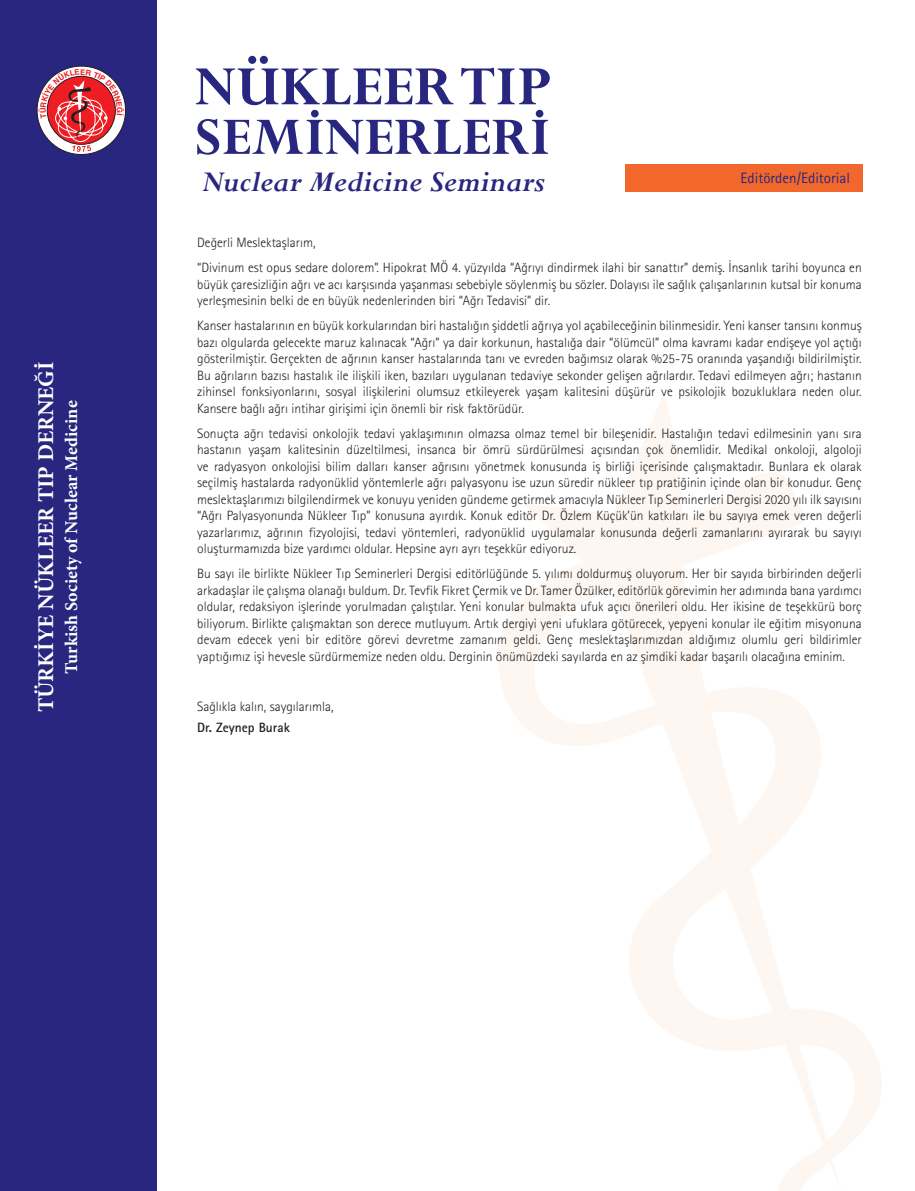
<style>
.page{position:relative;width:915px;height:1191px;background:#fff}
.page>*{position:absolute;margin:0;border:0;box-sizing:border-box;transform-origin:0 0}
.t1{font:700 61.2px "Perpetua Std";color:#28267f}
.t2{font:700 58.05px "Perpetua Std";color:#28267f}
.t3{font:italic 700 32.4px "Perpetua Std";color:#28267f}
.t4{font:700 22.5px "Minion Pro";color:#fff}
.t5{font:700 18px "Minion Pro";color:#fff}
.t6{font:15px "Rotis Sans Serif Std";color:#28267f}
.OZET-YAZI{font:300 13.5px/16.5px "Rotis Sans Serif Std";color:#231f20;text-align:justify}
.OZET-YAZI-2{font:700 13.5px "Rotis Sans Serif Std";color:#231f20}
</style>
<div class="page">
<svg style="left:635px;top:395px;width:43px;height:68px;fill:#fef6f0"></svg>
<svg style="left:498px;top:463px;width:384px;height:728px"></svg>
<svg style="left:640px;top:649px;width:200px;height:541px"></svg>
<div style="left:0;top:0;width:156px;height:1191px;background:#28267f"></div>
<div style="left:311px;top:110px;width:7px;height:7px;background:#28267f;border-radius:50%"></div>
<div style="left:535px;top:110px;width:8px;height:7px;background:#28267f;border-radius:50%"></div>
<div style="left:625px;top:164px;width:237px;height:27px;background:#f2682c"></div>
<svg style="left:39px;top:69px;width:85px;height:83px;background:#c77483"></svg>
<h3 class="t4" style="left:30px;top:712px;width:352px;rotate:-90deg">TÜRKİYE NÜKLEER TIP DERNEĞİ</h3>
<h3 class="t5" style="left:59px;top:673px;width:274px;rotate:-90deg">Turkish Society of Nuclear Medicine</h3>
<h1 class="t1" style="left:195px;top:54px;width:357px">NÜKLEER TIP</h1>
<h2 class="t2" style="left:195px;top:106px;width:357px">SEMINERLERI</h2>
<h3 class="t3" style="left:200px;top:165px;width:346px">Nuclear Medicine Seminars</h3>
<p class="t6" style="left:740px;top:169px;width:111px">Editörden/Editorial</p>
<p class="OZET-YAZI" style="left:197px;top:234px;width:120px">Değerli Meslektaşlarım,</p>
<p class="OZET-YAZI" style="left:197px;top:259px;width:666px">“Divinum est opus sedare dolorem”. Hipokrat MÖ 4. yüzyılda “Ağrıyı dindirmek ilahi bir sanattır” demiş. İnsanlık tarihi boyunca en büyük çaresizliğin ağrı ve acı karşısında yaşanması sebebiyle söylenmiş bu sözler. Dolayısı ile sağlık çalışanlarının kutsal bir konuma yerleşmesinin belki de en büyük nedenlerinden biri “Ağrı Tedavisi” dir.</p>
<p class="OZET-YAZI" style="left:197px;top:317px;width:666px">Kanser hastalarının en büyük korkularından biri hastalığın şiddetli ağrıya yol açabileceğinin bilinmesidir. Yeni kanser tansını konmuş bazı olgularda gelecekte maruz kalınacak “Ağrı” ya dair korkunun, hastalığa dair “ölümcül” olma kavramı kadar endişeye yol açtığı gösterilmiştir. Gerçekten de ağrının kanser hastalarında tanı ve evreden bağımsız olarak %25-75 oranında yaşandığı bildirilmiştir.<br>Bu ağrıların bazısı hastalık ile ilişkili iken, bazıları uygulanan tedaviye sekonder gelişen ağrılardır. Tedavi edilmeyen ağrı; hastanın zihinsel fonksiyonlarını, sosyal ilişkilerini olumsuz etkileyerek yaşam kalitesini düşürür ve psikolojik bozukluklara neden olur.<br>Kansere bağlı ağrı intihar girişimi için önemli bir risk faktörüdür.</p>
<p class="OZET-YAZI" style="left:197px;top:425px;width:666px">Sonuçta ağrı tedavisi onkolojik tedavi yaklaşımının olmazsa olmaz temel bir bileşenidir. Hastalığın tedavi edilmesinin yanı sıra hastanın yaşam kalitesinin düzeltilmesi, insanca bir ömrü sürdürülmesi açısından çok önemlidir. Medikal onkoloji, algoloji ve radyasyon onkolojisi bilim dalları kanser ağrısını yönetmek konusunda iş birliği içerisinde çalışmaktadır. Bunlara ek olarak seçilmiş hastalarda radyonüklid yöntemlerle ağrı palyasyonu ise uzun süredir nükleer tıp pratiğinin içinde olan bir konudur. Genç meslektaşlarımızı bilgilendirmek ve konuyu yeniden gündeme getirmek amacıyla Nükleer Tıp Seminerleri Dergisi 2020 yılı ilk sayısını “Ağrı Palyasyonunda Nükleer Tıp” konusuna ayırdık. Konuk editör Dr. Özlem Küçük’ün katkıları ile bu sayıya emek veren değerli yazarlarımız, ağrının fizyolojisi, tedavi yöntemleri, radyonüklid uygulamalar konusunda değerli zamanlarını ayırarak bu sayıyı oluşturmamızda bize yardımcı oldular. Hepsine ayrı ayrı teşekkür ediyoruz.</p>
<p class="OZET-YAZI" style="left:197px;top:565px;width:666px">Bu sayı ile birlikte Nükleer Tıp Seminerleri Dergisi editörlüğünde 5. yılımı doldurmuş oluyorum. Her bir sayıda birbirinden değerli arkadaşlar ile çalışma olanağı buldum. Dr. Tevfik Fikret Çermik ve Dr. Tamer Özülker, editörlük görevimin her adımında bana yardımcı oldular, redaksiyon işlerinde yorulmadan çalıştılar. Yeni konular bulmakta ufuk açıcı önerileri oldu. Her ikisine de teşekkürü borç biliyorum. Birlikte çalışmaktan son derece mutluyum. Artık dergiyi yeni ufuklara götürecek, yepyeni konular ile eğitim misyonuna devam edecek yeni bir editöre görevi devretme zamanım geldi. Genç meslektaşlarımızdan aldığımız olumlu geri bildirimler yaptığımız işi hevesle sürdürmemize neden oldu. Derginin önümüzdeki sayılarda en az şimdiki kadar başarılı olacağına eminim.</p>
<p class="OZET-YAZI" style="left:197px;top:698px;width:138px">Sağlıkla kalın, saygılarımla,</p>
<p class="OZET-YAZI-2" style="left:197px;top:718px;width:94px">Dr. Zeynep Burak</p>
</div>
